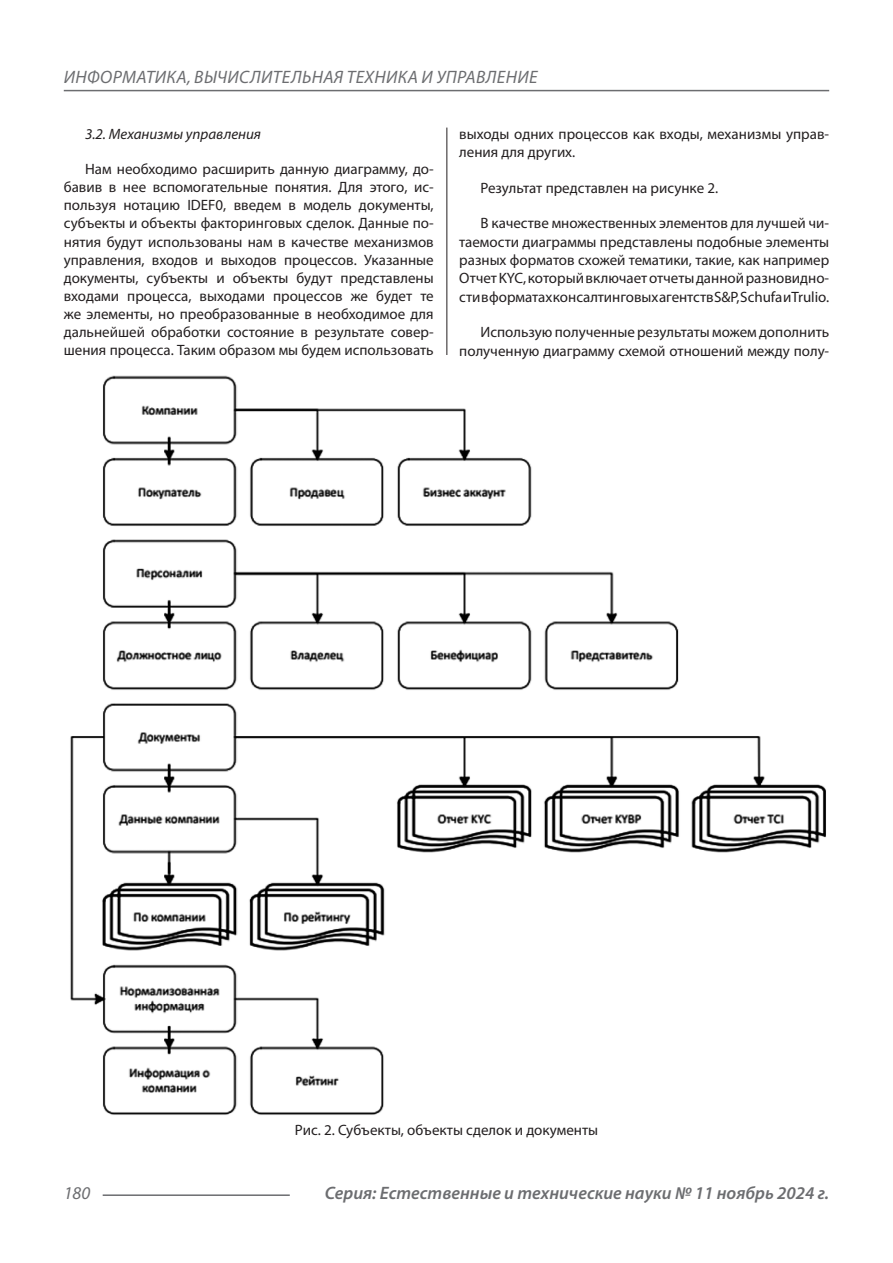
<style>
.page{position:relative;width:893px;height:1263px;background:#fff}
.page>*{position:absolute;margin:0;border:0;box-sizing:border-box;transform-origin:0 0}
.t1{font:italic 600 18px "Myriad Pro";color:#6c6d70}
.t2{font:italic 18px "Myriad Pro";letter-spacing:.02em;color:#6c6d70}
.Статья_текст{font:15px/18.1px "Myriad Pro";color:#231f20;text-align:justify}
.Статья_текст-2{font:italic 15px "Myriad Pro";color:#231f20}
</style>
<div class="page">
<hr style="left:446px;top:128px;width:1px;height:1007px;background:#231f20">
<hr style="left:103px;top:1194px;width:187px;height:2px;background:#6c6d70">
<hr style="left:64px;top:90px;width:765px;height:1px;background:#6c6d70">
<img style="left:70px;top:373px;width:756px;height:744px">
<div style="left:442px;top:355px;width:10px;height:18px;background:#fff"></div>
<p class="t2" style="left:64px;top:66px;width:475px">ИНФОРМАТИКА, ВЫЧИСЛИТЕЛЬНАЯ ТЕХНИКА И УПРАВЛЕНИЕ</p>
<p class="Статья_текст-2" style="left:85px;top:125px;width:178px">3.2. Механизмы управления</p>
<p class="Статья_текст" style="left:64px;top:160px;width:371px;text-indent:21px">Нам необходимо расширить данную диаграмму, до&shy;бавив в нее вспомогательные понятия. Для этого, ис&shy;пользуя нотацию IDEF0, введем в модель документы, субъекты и объекты факторинговых сделок. Данные по&shy;нятия будут использованы нам в качестве механизмов управления, входов и выходов процессов. Указанные документы, субъекты и объекты будут представлены входами процесса, выходами процессов же будет те же элементы, но преобразованные в необходимое для дальнейшей обработки состояние в результате совер&shy;шения процесса. Таким образом мы будем использовать</p>
<p class="Статья_текст" style="left:459px;top:124px;width:371px">выходы одних процессов как входы, механизмы управ&shy;ления для других.</p>
<p class="Статья_текст" style="left:480px;top:178px;width:239px">Результат представлен на рисунке 2.</p>
<p class="Статья_текст" style="left:459px;top:214px;width:371px;text-indent:21px">В качестве множественных элементов для лучшей чи&shy;таемости диаграммы представлены подобные элементы разных форматов схожей тематики, такие, как например Отчет KYC, который включает отчеты данной разновидно&shy;сти в форматах консалтинговых агентств S&amp;P, Schufa и Trulio.</p>
<p class="Статья_текст" style="left:459px;top:323px;width:371px;text-align:right">Использую полученные результаты можем дополнить полученную диаграмму схемой отношений между полу-</p>
<p class="Статья_текст" style="left:295px;top:1121px;width:305px">Рис. 2. Субъекты, объекты сделок и документы</p>
<p class="t2" style="left:64px;top:1182px;width:28px">180</p>
<p class="t1" style="left:325px;top:1182px;width:506px">Серия: Естественные и технические науки № 11 ноябрь 2024 г.</p>
</div>
